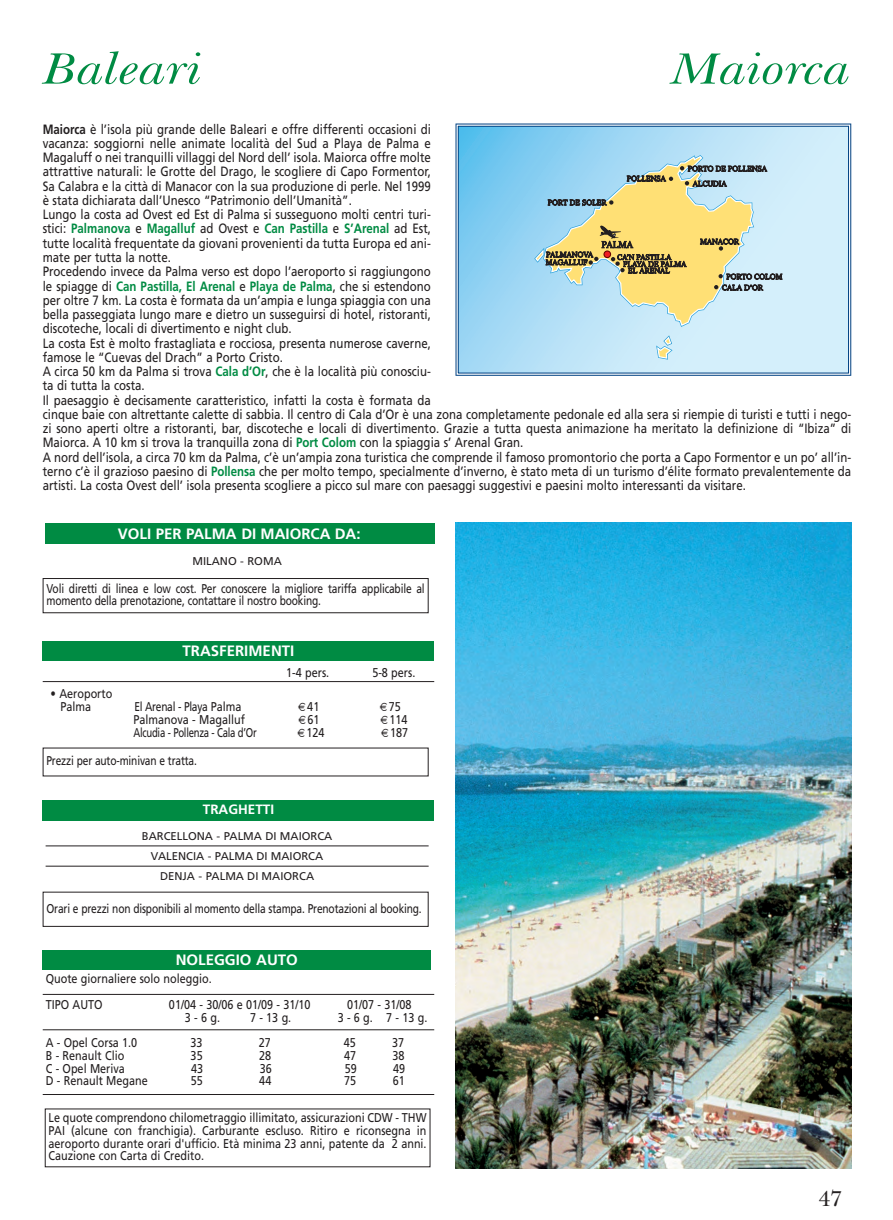
<style>
.page{position:relative;width:893px;height:1220px;background:#fff}
.page>*{position:absolute;margin:0;border:0;box-sizing:border-box;transform-origin:0 0}
.t1{font:italic 45px "New Baskerville IT Cby BT";color:#008b43;scale:1.2 1}
.t2{font:22.5px "New Baskerville";color:#231f20}
.t3{font:700 15px "Frutiger";color:#fff}
.t4{font:13.5px/14.2px "Frutiger";color:#231f20;scale:.85 1}
.t5{font:700 13.5px "Frutiger";color:#fff}
.t6{font:12.75px/12.8px "Frutiger";letter-spacing:-.015em;color:#231f20;scale:.85 1}
.t7{font:12.75px/12.8px "Frutiger";letter-spacing:-.015em;color:#231f20;scale:.8 1}
.t8{font:12.75px "Frutiger";letter-spacing:-.015em;color:#231f20;scale:.75 1}
.t9{font:11.25px/20.2px "Frutiger";color:#231f20;text-align:center}
.t10{font:9px "Life";color:#231f20}
.t11{font:7.35px/15px "Life";color:#231f20}
.s1{font-weight:700}
.s2{font-weight:700;color:#008b43}
</style>
<div class="page">
<img style="left:42px;top:123px;width:810px;height:1046px">
<svg style="left:297px;top:703px;width:8px;height:33px"></svg>
<svg style="left:380px;top:703px;width:8px;height:33px"></svg>
<h1 class="t1" style="left:43px;top:51px;width:134px">Baleari</h1>
<h1 class="t1" style="left:671px;top:51px;width:151px">Maiorca</h1>
<p class="t4" style="left:43px;top:123px;width:952px"><span class="s1">Maiorca</span> è l’isola più grande delle Baleari e offre differenti occasioni di<br>vacanza: soggiorni nelle animate località del Sud a Playa de Palma e<br>Magaluff o nei tranquilli villaggi del Nord dell’ isola. Maiorca offre molte<br>attrattive naturali: le Grotte del Drago, le scogliere di Capo Formentor,<br>Sa Calabra e la città di Manacor con la sua produzione di perle. Nel 1999<br>è stata dichiarata dall’Unesco “Patrimonio dell’Umanità”.<br>Lungo la costa ad Ovest ed Est di Palma si susseguono molti centri turi-<br>stici: <span class="s2">Palmanova</span> e <span class="s2">Magalluf</span> ad Ovest e <span class="s2">Can Pastilla</span> e <span class="s2">S’Arenal</span> ad Est,<br>tutte località frequentate da giovani provenienti da tutta Europa ed ani-<br>mate per tutta la notte.<br>Procedendo invece da Palma verso est dopo l’aeroporto si raggiungono<br>le spiagge di <span class="s2">Can Pastilla, El Arenal</span> e <span class="s2">Playa de Palma</span>, che si estendono<br>per oltre 7 km. La costa è formata da un’ampia e lunga spiaggia con una<br>bella passeggiata lungo mare e dietro un susseguirsi di hotel, ristoranti,<br>discoteche, locali di divertimento e night club.<br>La costa Est è molto frastagliata e rocciosa, presenta numerose caverne,<br>famose le “Cuevas del Drach” a Porto Cristo.<br>A circa 50 km da Palma si trova <span class="s2">Cala d’Or</span>, che è la località più conosciu-<br>ta di tutta la costa.<br>Il paesaggio è decisamente caratteristico, infatti la costa è formata da<br>cinque baie con altrettante calette di sabbia. Il centro di Cala d’Or è una zona completamente pedonale ed alla sera si riempie di turisti e tutti i nego&shy;zi sono aperti oltre a ristoranti, bar, discoteche e locali di divertimento. Grazie a tutta questa animazione ha meritato la definizione di “Ibiza” di Maiorca. A 10 km si trova la tranquilla zona di <span class="s2">Port Colom</span> con la spiaggia s’ Arenal Gran.<br>A nord dell’isola, a circa 70 km da Palma, c’è un’ampia zona turistica che comprende il famoso promontorio che porta a Capo Formentor e un po’ all’in&shy;terno c’è il grazioso paesino di <span class="s2">Pollensa</span> che per molto tempo, specialmente d’inverno, è stato meta di un turismo d’élite formato prevalentemente da artisti. La costa Ovest dell’ isola presenta scogliere a picco sul mare con paesaggi suggestivi e paesini molto interessanti da visitare.</p>
<p class="t11" style="left:692px;top:162px;width:76px;text-indent:-5px">PORTO DE POLLENSA<br>ALCUDIA</p>
<p class="t11" style="left:626px;top:172px;width:40px">POLLENSA</p>
<p class="t11" style="left:547px;top:196px;width:60px">PORT DE SOLER</p>
<p class="t11" style="left:700px;top:235px;width:40px">MANACOR</p>
<p class="t10" style="left:601px;top:241px;width:33px">PALMA</p>
<p class="t11" style="left:546px;top:248px;width:49px">PALMANOVA</p>
<p class="t11" style="left:617px;top:250px;width:56px">CA’N PASTILLA</p>
<p class="t11" style="left:545px;top:255px;width:43px">MAGALLUF</p>
<p class="t11" style="left:623px;top:257px;width:65px">PLAYA DE PALMA</p>
<p class="t11" style="left:628px;top:264px;width:43px">EL ARENAL</p>
<p class="t11" style="left:726px;top:270px;width:57px">PORTO COLOM</p>
<p class="t11" style="left:721px;top:281px;width:43px">CALA D’OR</p>
<p class="t3" style="left:118px;top:527px;width:244px">VOLI PER PALMA DI MAIORCA DA:</p>
<p class="t9" style="left:192px;top:551px;width:91px">MILANO - ROMA</p>
<p class="t7" style="left:46px;top:583px;width:474px">Voli diretti di linea e low cost. Per conoscere la migliore tariffa applicabile al momento della prenotazione, contattare il nostro booking.</p>
<p class="t6" style="left:61px;top:688px;width:62px;text-indent:-10px">• Aeroporto<br>Palma</p>
<p class="t3" style="left:182px;top:645px;width:113px">TRASFERIMENTI</p>
<p class="t6" style="left:286px;top:667px;width:52px">1-4 pers.</p>
<p class="t6" style="left:372px;top:667px;width:52px">5-8 pers.</p>
<p class="t7" style="left:134px;top:701px;width:135px">El Arenal - Playa Palma</p>
<p class="t6" style="left:307px;top:701px;width:16px">41</p>
<p class="t6" style="left:389px;top:701px;width:16px">75</p>
<p class="t6" style="left:133px;top:714px;width:133px">Palmanova - Magalluf</p>
<p class="t6" style="left:307px;top:714px;width:16px">61</p>
<p class="t6" style="left:389px;top:714px;width:23px">114</p>
<p class="t8" style="left:133px;top:727px;width:166px">Alcudia - Pollenza - Cala d’Or</p>
<p class="t6" style="left:306px;top:727px;width:23px">124</p>
<p class="t6" style="left:390px;top:727px;width:23px">187</p>
<p class="t7" style="left:46px;top:755px;width:190px">Prezzi per auto-minivan e tratta.</p>
<p class="t5" style="left:203px;top:804px;width:73px">TRAGHETTI</p>
<p class="t9" style="left:142px;top:826px;width:192px">BARCELLONA - PALMA DI MAIORCA<br>VALENCIA - PALMA DI MAIORCA<br>DENJA - PALMA DI MAIORCA</p>
<p class="t7" style="left:46px;top:903px;width:470px">Orari e prezzi non disponibili al momento della stampa. Prenotazioni al booking.</p>
<p class="t3" style="left:176px;top:953px;width:124px">NOLEGGIO AUTO</p>
<p class="t6" style="left:46px;top:967px;width:197px;line-height:25.5px">Quote giornaliere solo noleggio.<br>TIPO AUTO</p>
<p class="t6" style="left:169px;top:999px;width:168px">01/04 - 30/06 e 01/09 - 31/10</p>
<p class="t6" style="left:347px;top:999px;width:77px">01/07 - 31/08</p>
<p class="t6" style="left:185px;top:1011px;width:43px">3 - 6 g.</p>
<p class="t6" style="left:250px;top:1011px;width:50px">7 - 13 g.</p>
<p class="t6" style="left:337px;top:1011px;width:107px">3 - 6 g. 7 - 13 g.</p>
<p class="t6" style="left:46px;top:1037px;width:109px">A - Opel Corsa 1.0</p>
<p class="t6" style="left:190px;top:1037px;width:16px">33</p>
<p class="t6" style="left:259px;top:1037px;width:16px">27</p>
<p class="t6" style="left:343px;top:1037px;width:16px">45</p>
<p class="t6" style="left:392px;top:1037px;width:16px">37</p>
<p class="t6" style="left:46px;top:1050px;width:94px">B - Renault Clio</p>
<p class="t6" style="left:190px;top:1050px;width:16px">35</p>
<p class="t6" style="left:259px;top:1050px;width:16px">28</p>
<p class="t6" style="left:344px;top:1050px;width:16px">47</p>
<p class="t6" style="left:392px;top:1050px;width:16px">38</p>
<p class="t6" style="left:46px;top:1062px;width:95px">C - Opel Meriva</p>
<p class="t6" style="left:191px;top:1062px;width:16px">43</p>
<p class="t6" style="left:259px;top:1062px;width:16px">36</p>
<p class="t6" style="left:344px;top:1062px;width:16px">59</p>
<p class="t6" style="left:393px;top:1062px;width:16px">49</p>
<p class="t6" style="left:46px;top:1075px;width:122px">D - Renault Megane</p>
<p class="t6" style="left:191px;top:1075px;width:16px">55</p>
<p class="t6" style="left:259px;top:1075px;width:16px">44</p>
<p class="t6" style="left:344px;top:1075px;width:16px">75</p>
<p class="t6" style="left:392px;top:1075px;width:16px">61</p>
<p class="t6" style="left:49px;top:1112px;width:446px;text-align:justify">Le quote comprendono chilometraggio illimitato, assicurazioni CDW - THW PAI (alcune con franchigia). Carburante escluso. Ritiro e riconsegna in aeroporto durante orari d'ufficio. Età minima 23 anni, patente da 2 anni.<br>Cauzione con Carta di Credito.</p>
<h2 class="t2" style="left:818px;top:1190px;width:25px">47</h2>
</div>
